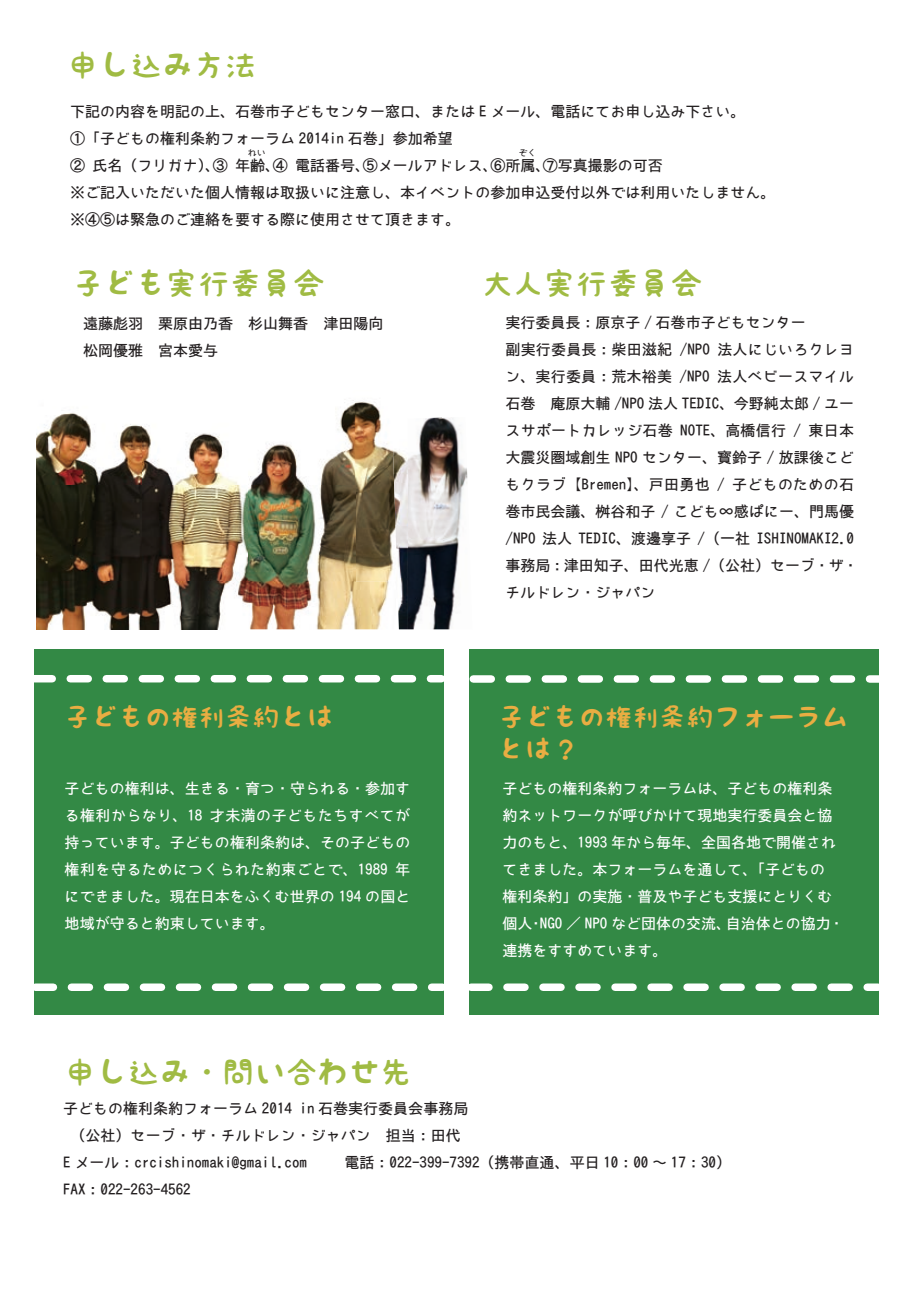
<style>
.page{position:relative;width:919px;height:1289px;background:#fff}
.page>*{position:absolute;margin:0;border:0;box-sizing:border-box;transform-origin:0 0}
.t1{font:31.5px "K Fhimaji";color:#a0bb43}
.t2{font:27px/31.5px "K Fhimaji";color:#e9ad42}
.t3{font:15px/27px "Bokutachino Gothic";color:#231f20}
.t4{font:15px/27px "Bokutachino Gothic";color:#fff}
.t5{font:9px "Bokutachino Gothic";color:#231f20}
</style>
<div class="page">
<div style="left:34px;top:649px;width:410px;height:365px;background:#338945"></div>
<div style="left:469px;top:649px;width:409px;height:365px;background:#338945"></div>
<svg style="left:34px;top:675px;width:407px;height:7px"></svg>
<svg style="left:35px;top:983px;width:407px;height:8px"></svg>
<svg style="left:473px;top:675px;width:406px;height:7px"></svg>
<svg style="left:471px;top:983px;width:407px;height:8px"></svg>
<img style="left:36px;top:400px;width:356px;height:229px">
<img style="left:392px;top:417px;width:76px;height:212px">
<h1 class="t1" style="left:68px;top:48px;width:191px">申し込み方法</h1>
<p class="t3" style="left:70px;top:98px;width:706px">下記の内容を明記の上、石巻市子どもセンター窓口、または E メール、電話にてお申し込み下さい。<br>① 「子どもの権利条約フォーラム 2014in 石巻」参加希望<br>② 氏名（フリガナ）、③ 年齢、④ 電話番号、⑤メールアドレス、⑥所属、⑦写真撮影の可否<br>※ご記入いただいた個人情報は取扱いに注意し、本イベントの参加申込受付以外では利用いたしません。※④⑤は緊急のご連絡を要する際に使用させて頂きます。</p>
<p class="t5" style="left:518px;top:148px;width:19px">ぞく</p>
<p class="t5" style="left:248px;top:148px;width:19px">れい</p>
<h1 class="t1" style="left:72px;top:266px;width:253px">子ども実行委員会</h1>
<h1 class="t1" style="left:481px;top:266px;width:222px">大人実行委員会</h1>
<p class="t3" style="left:505px;top:308px;width:354px">実行委員長：原京子 / 石巻市子どもセンター<br>副実行委員長：柴田滋紀 /NPO 法人にじいろクレヨン、実行委員：荒木裕美 /NPO 法人ベビースマイル石巻　庵原大輔 /NPO 法人 TEDIC、今野純太郎 / ユースサポートカレッジ石巻 NOTE、高橋信行 / 東日本大震災圏域創生 NPO センター、寳鈴子 / 放課後こどもクラブ【Bremen】、戸田勇也 / 子どものための石巻市民会議、桝谷和子 / こども∞感ぱにー、門馬優/NPO 法人 TEDIC、渡邊享子 /（一社 ISHINOMAKI2.0事務局：津田知子、田代光恵 /（公社）セーブ・ザ・チルドレン・ジャパン</p>
<p class="t3" style="left:83px;top:310px;width:302px">遠藤彪羽　栗原由乃香　杉山舞香　津田陽向松岡優雅　宮本愛与</p>
<h2 class="t2" style="left:64px;top:701px;width:272px">子どもの権利条約とは</h2>
<p class="t4" style="left:65px;top:774px;width:347px;text-align:justify">子どもの権利は、生きる・育つ・守られる・参加する権利からなり、18 才未満の子どもたちすべてが持っています。子どもの権利条約は、その子どもの権利を守るためにつくられた約束ごとで、1989 年にできました。現在日本をふくむ世界の 194 の国と地域が守ると約束しています。</p>
<h1 class="t1" style="left:65px;top:1054px;width:348px">申し込み・問い合わせ先</h1>
<h2 class="t2" style="left:498px;top:701px;width:352px">子どもの権利条約フォーラムとは ?</h2>
<p class="t4" style="left:502px;top:774px;width:343px">子どもの権利条約フォーラムは、子どもの権利条約ネットワークが呼びかけて現地実行委員会と協力のもと、1993 年から毎年、全国各地で開催されてきました。本フォーラムを通して、「子どもの<br>権利条約」の実施・普及や子ども支援にとりくむ個人・NGO ／ NPO など団体の交流、自治体との協力・連携をすすめています。</p>
<p class="t3" style="left:63px;top:1094px;width:407px">子どもの権利条約フォーラム 2014 in 石巻実行委員会事務局　（公社）セーブ・ザ・チルドレン・ジャパン　担当：田代<br>E メール：crcishinomaki@gmail.com</p>
<p class="t3" style="left:344px;top:1148px;width:388px">電話：022-399-7392（携帯直通、平日 10：00 ～ 17：30）</p>
<p class="t3" style="left:63px;top:1175px;width:129px">FAX：022-263-4562</p>
</div>
